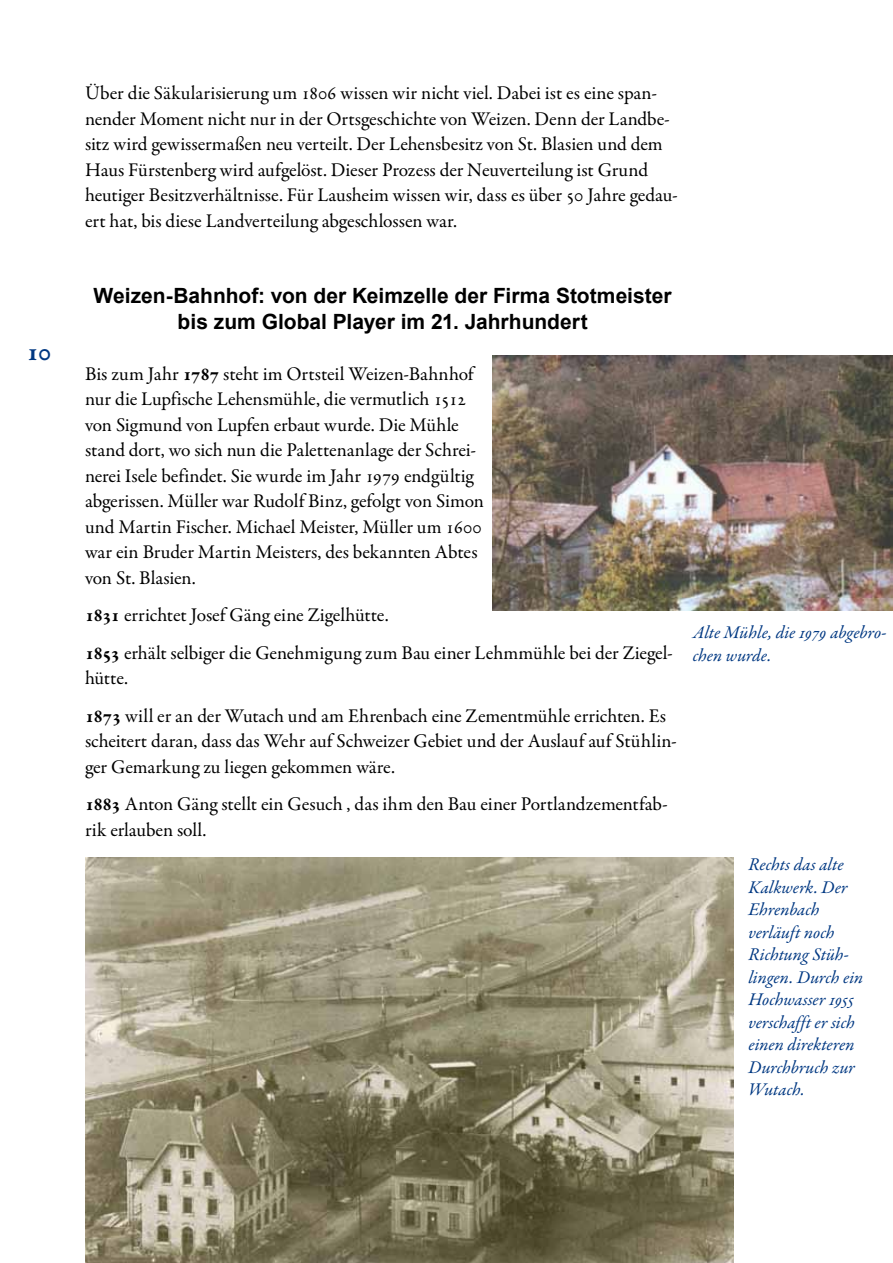
<style>
.page{position:relative;width:893px;height:1263px;background:#fff}
.page>*{position:absolute;margin:0;border:0;box-sizing:border-box;transform-origin:0 0}
.t1{font:700 27px "Garamond Premr Pro";color:#003882}
.t2{font:700 21px/25.5px "Arial";color:#000;text-align:center}
.t3{font:19.5px/25.5px "Garamond Premr Pro";color:#000}
.t4{font:italic 18px/22.5px "Garamond Premr Pro";color:#003882}
.s1{font-weight:700}
</style>
<div class="page">
<img style="left:85px;top:857px;width:648px;height:406px">
<img style="left:493px;top:356px;width:400px;height:254px">
<h1 class="t1" style="left:27px;top:335px;width:26px">10</h1>
<p class="t3" style="left:85px;top:81px;width:594px">Über die Säkularisierung um 1806 wissen wir nicht viel. Dabei ist es eine span&shy;nender Moment nicht nur in der Ortsgeschichte von Weizen. Denn der Landbe&shy;sitz wird gewissermaßen neu verteilt. Der Lehensbesitz von St. Blasien und dem Haus Fürstenberg wird aufgelöst. Dieser Prozess der Neuverteilung ist Grund heutiger Besitzverhältnisse. Für Lausheim wissen wir, dass es über 50 Jahre gedau&shy;ert hat, bis diese Landverteilung abgeschlossen war.</p>
<p class="t2" style="left:94px;top:284px;width:580px">Weizen-Bahnhof: von der Keimzelle der Firma Stotmeister bis zum Global Player im 21. Jahrhundert</p>
<p class="t3" style="left:85px;top:361px;width:400px">Bis zum Jahr <span class="s1">1787</span> steht im Ortsteil Weizen-Bahnhof nur die Lupfische Lehensmühle, die vermutlich 1512 von Sigmund von Lupfen erbaut wurde. Die Mühle stand dort, wo sich nun die Palettenanlage der Schrei&shy;nerei Isele befindet. Sie wurde im Jahr 1979 endgültig abgerissen. Müller war Rudolf Binz, gefolgt von Simon und Martin Fischer. Michael Meister, Müller um 1600 war ein Bruder Martin Meisters, des bekannten Abtes von St. Blasien.</p>
<p class="t3" style="left:85px;top:597px;width:589px;line-height:37.5px"><span class="s1">1831</span> errichtet Josef Gäng eine Zigelhütte.<br><span class="s1">1853</span> erhält selbiger die Genehmigung zum Bau einer Lehmmühle bei der Ziegel-</p>
<p class="t3" style="left:85px;top:660px;width:583px;line-height:37.5px">hütte.<br><span class="s1">1873</span> will er an der Wutach und am Ehrenbach eine Zementmühle errichten. Es</p>
<p class="t3" style="left:85px;top:729px;width:593px">scheitert daran, dass das Wehr auf Schweizer Gebiet und der Auslauf auf Stühlin&shy;ger Gemarkung zu liegen gekommen wäre.</p>
<p class="t3" style="left:85px;top:792px;width:584px"><span class="s1">1883</span> Anton Gäng stellt ein Gesuch , das ihm den Bau einer Portlandzementfab&shy;rik erlauben soll.</p>
<p class="t4" style="left:693px;top:622px;width:195px">Alte Mühle, die 1979 abgebro&shy;chen wurde.</p>
<p class="t4" style="left:748px;top:854px;width:116px">Rechts das alte<br>Kalkwerk. Der<br>Ehrenbach verläuft noch<br>Richtung Stüh&shy;lingen. Durch ein<br>Hochwasser 1955 verschafft er sich einen direkteren<br>Durchbruch zur<br>Wutach.</p>
</div>
